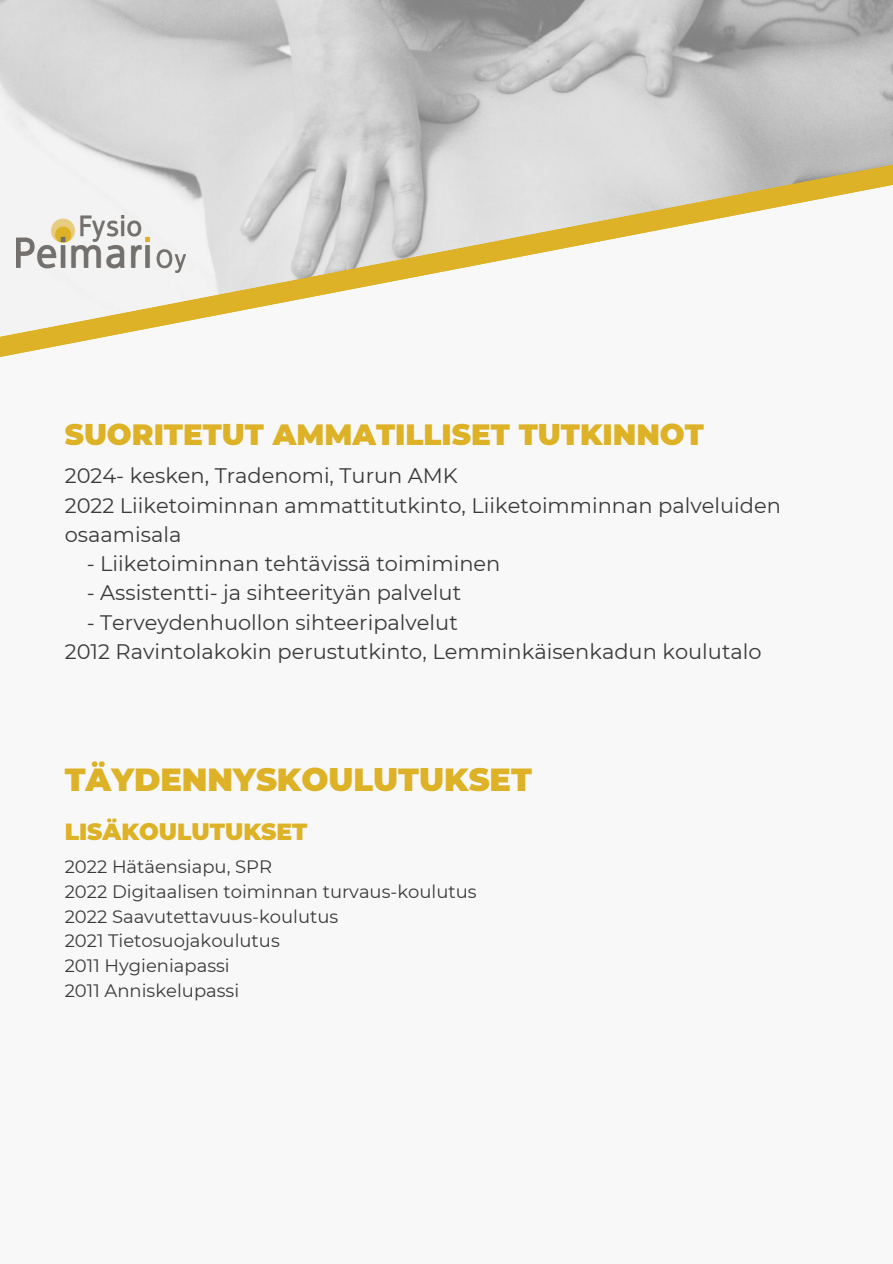
<style>
.page{position:relative;width:893px;height:1264px;background:#fff}
.page>*{position:absolute;margin:0;border:0;box-sizing:border-box;transform-origin:0 0}
.t1{font:900 31.95px "Montserrat";color:#ddb227}
.t2{font:900 29.25px "Montserrat";color:#ddb227}
.t3{font:900 23.25px "Montserrat";color:#ddb227}
.t4{font:21px/29.2px "Montserrat";color:#3a3a3a}
.t5{font:18px "Montserrat";color:#3a3a3a}
</style>
<div class="page">
<img style="left:0;top:1px;width:892px;height:160px">
<svg style="left:0;top:161px;width:892px;height:12px;background:#d4d4d1"></svg>
<svg style="left:0;top:173px;width:892px;height:184px;fill:#f3f3f3"></svg>
<img style="left:17px;top:215px;width:168px;height:58px">
<p class="t2" style="left:65px;top:417px;width:640px">SUORITETUT AMMATILLISET TUTKINNOT</p>
<p class="t4" style="left:65px;top:461px;width:717px">2024- kesken, Tradenomi, Turun AMK<br>2022 Liiketoiminnan ammattitutkinto, Liiketoimminnan palveluiden osaamisala</p>
<p class="t4" style="left:87px;top:549px;width:415px">- Liiketoiminnan tehtävissä toimiminen</p>
<p class="t4" style="left:87px;top:578px;width:376px">- Assistentti- ja sihteerityän palvelut</p>
<p class="t4" style="left:65px;top:607px;width:698px;text-indent:22px">- Terveydenhuollon sihteeripalvelut<br>2012 Ravintolakokin perustutkinto, Lemminkäisenkadun koulutalo</p>
<p class="t1" style="left:65px;top:759px;width:468px">TÄYDENNYSKOULUTUKSET</p>
<h1 class="t3" style="left:65px;top:817px;width:244px">LISÄKOULUTUKSET</h1>
<h3 class="t5" style="left:65px;top:855px;width:209px">2022 Hätäensiapu, SPR</h3>
<h1 class="t5" style="left:65px;top:880px;width:413px">2022 Digitaalisen toiminnan turvaus-koulutus</h1>
<h2 class="t5" style="left:65px;top:905px;width:275px">2022 Saavutettavuus-koulutus</h2>
<p class="t5" style="left:65px;top:929px;width:216px">2021 Tietosuojakoulutus</p>
<p class="t5" style="left:65px;top:954px;width:166px">2011 Hygieniapassi</p>
<p class="t5" style="left:65px;top:979px;width:176px">2011 Anniskelupassi</p>
</div>
